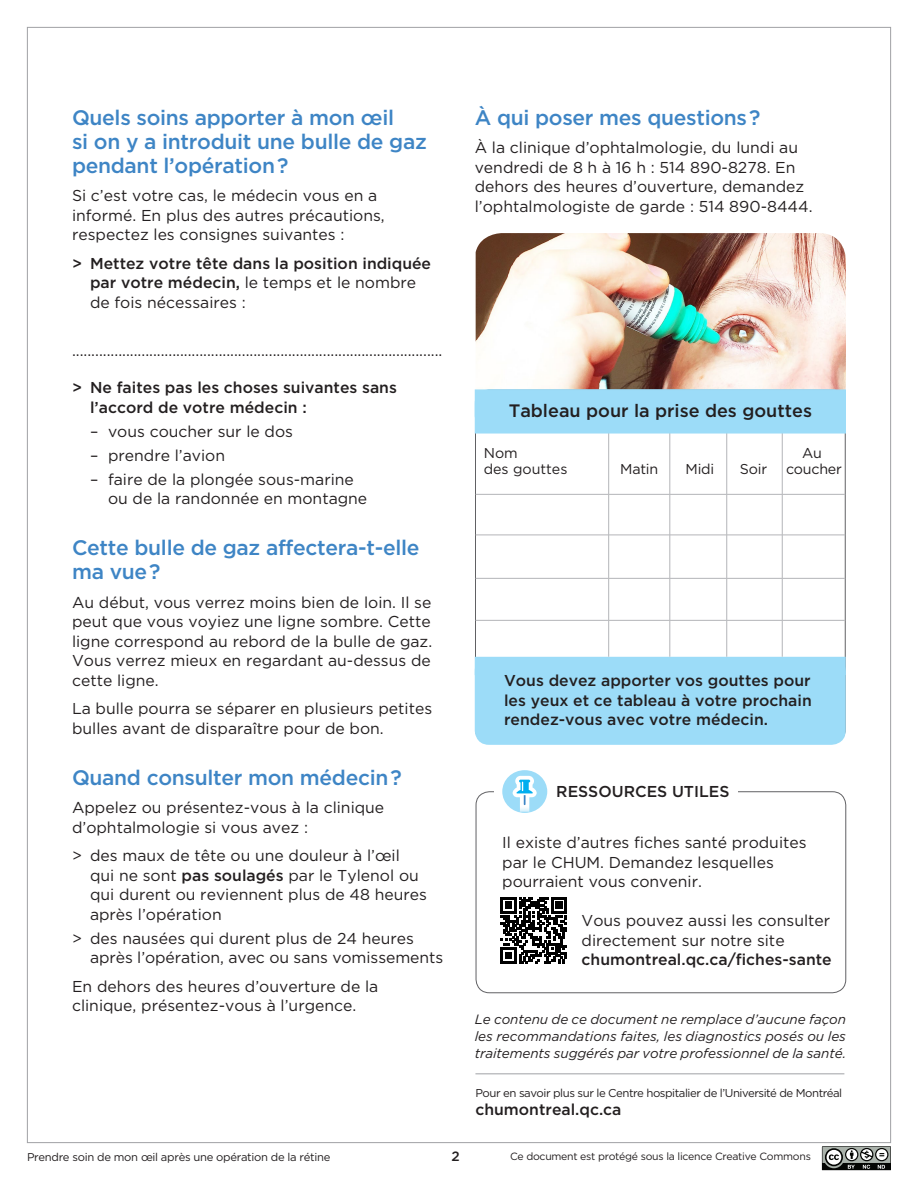
<style>
.page{position:relative;width:918px;height:1188px;background:#fff}
.page>*{position:absolute;margin:0;border:0;box-sizing:border-box;transform-origin:0 0}
.t1{font:500 21px/24px "Gotham";letter-spacing:-.015em;color:#3e85c5}
.t2{font:500 18px "Gotham";color:#231f20}
.t3{font:15.75px/19.5px "Gotham";color:#231f20}
.t4{font:500 15.75px/19.5px "Gotham";color:#231f20}
.t5{font:14.25px "Gotham";letter-spacing:-.015em;color:#231f20}
.t6{font:italic 13.5px/17.4px "Gotham";letter-spacing:-.005em;color:#231f20;text-align:justify}
.t7{font:500 13.5px "Gotham";color:#231f20}
.t8{font:11.4px "Gotham";letter-spacing:-.04em;color:#231f20}
.t9{font:11.25px "Gotham";letter-spacing:-.025em;color:#231f20}
.t10{font:10.5px "Gotham";letter-spacing:-.025em;color:#231f20}
.s1{font-weight:400}
.s2{font-weight:500}
</style>
<div class="page">
<img style="left:476px;top:233px;width:370px;height:156px">
<svg style="left:822px;top:1146px;width:69px;height:24px;background:#747774"></svg>
<hr style="left:475px;top:1073px;width:369px;height:1px;background:#a0a1a5">
<div style="left:476px;top:658px;width:369px;height:86px;background:#9cdcf8;border-radius:14px"></div>
<div style="left:475px;top:657px;width:371px;height:88px;border:2px solid #9cdcf8;border-radius:14px"></div>
<div style="left:475px;top:657px;width:371px;height:18px;background:#9cdcf8"></div>
<hr style="left:608px;top:431px;width:1px;height:226px;background:#bcbdc0">
<hr style="left:476px;top:494px;width:369px;height:1px;background:#bcbdc0">
<hr style="left:476px;top:578px;width:369px;height:1px;background:#bcbdc0">
<hr style="left:476px;top:534px;width:369px;height:1px;background:#bcbdc0">
<hr style="left:476px;top:620px;width:369px;height:1px;background:#bcbdc0">
<hr style="left:669px;top:431px;width:1px;height:226px;background:#bcbdc0">
<hr style="left:726px;top:431px;width:1px;height:226px;background:#bcbdc0">
<hr style="left:782px;top:431px;width:1px;height:226px;background:#bcbdc0">
<div style="left:475px;top:389px;width:371px;height:45px;background:#9cdcf8;border:2px solid #9cdcf8"></div>
<div style="left:476px;top:791px;width:370px;height:202px;border:1px solid #616164;border-radius:13px"></div>
<div style="left:494px;top:785px;width:72px;height:10px;background:#fff"></div>
<svg style="left:502px;top:770px;width:45px;height:43px"></svg>
<div style="left:556px;top:783px;width:182px;height:18px;background:#fff"></div>
<svg style="left:501px;top:897px;width:66px;height:67px"></svg>
<h1 class="t1" style="left:72px;top:105px;width:356px">Quels soins apporter à mon œil<br>si on y a introduit une bulle de gaz pendant l’opération?</h1>
<p class="t3" style="left:72px;top:186px;width:314px">Si c’est votre cas, le médecin vous en a informé. En plus des autres précautions, respectez les consignes suivantes :</p>
<p class="t4" style="left:90px;top:253px;width:343px;text-indent:-18px">&gt; Mettez votre tête dans la position indiquée par votre médecin, <span class="s1">le temps et le nombre de fois nécessaires :</span></p>
<p class="t3" style="left:72px;top:340px;width:372px">................................................................................................</p>
<p class="t4" style="left:90px;top:378px;width:308px;text-indent:-18px">&gt; Ne faites pas les choses suivantes sans l’accord de votre médecin :</p>
<p class="t3" style="left:90px;top:421px;width:205px">– vous coucher sur le dos</p>
<p class="t3" style="left:90px;top:445px;width:137px">– prendre l’avion</p>
<p class="t3" style="left:108px;top:469px;width:261px;text-indent:-18px">– faire de la plongée sous-marine ou de la randonnée en montagne</p>
<h1 class="t1" style="left:72px;top:536px;width:349px">Cette bulle de gaz affectera-t-elle ma vue?</h1>
<p class="t3" style="left:72px;top:592px;width:362px;text-align:justify">Au début, vous verrez moins bien de loin. Il se peut que vous voyiez une ligne sombre. Cette ligne correspond au rebord de la bulle de gaz.<br>Vous verrez mieux en regardant au-dessus de cette ligne.</p>
<p class="t3" style="left:72px;top:699px;width:362px">La bulle pourra se séparer en plusieurs petites bulles avant de disparaître pour de bon.</p>
<h1 class="t1" style="left:72px;top:765px;width:331px">Quand consulter mon médecin?</h1>
<p class="t3" style="left:72px;top:798px;width:314px">Appelez ou présentez-vous à la clinique d’ophtalmologie si vous avez :</p>
<p class="t3" style="left:90px;top:846px;width:339px;text-indent:-18px">&gt; des maux de tête ou une douleur à l’œil qui ne sont <span class="s2">pas soulagés</span> par le Tylenol ou qui durent ou reviennent plus de 48 heures après l’opération</p>
<p class="t3" style="left:90px;top:928px;width:355px;text-indent:-18px">&gt; des nausées qui durent plus de 24 heures après l’opération, avec ou sans vomissements</p>
<p class="t3" style="left:72px;top:976px;width:308px">En dehors des heures d’ouverture de la clinique, présentez-vous à l’urgence.</p>
<h1 class="t1" style="left:475px;top:105px;width:287px">À qui poser mes questions?</h1>
<p class="t3" style="left:475px;top:138px;width:339px">À la clinique d’ophtalmologie, du lundi au vendredi de 8 h à 16 h : 514 890-8278. En dehors des heures d’ouverture, demandez l’ophtalmologiste de garde : 514 890-8444.</p>
<p class="t2" style="left:509px;top:400px;width:305px">Tableau pour la prise des gouttes</p>
<p class="t5" style="left:484px;top:445px;width:36px">Nom</p>
<p class="t5" style="left:802px;top:445px;width:22px">Au</p>
<p class="t5" style="left:484px;top:461px;width:85px">des gouttes</p>
<p class="t5" style="left:620px;top:461px;width:40px">Matin</p>
<p class="t5" style="left:686px;top:461px;width:30px">Midi</p>
<p class="t5" style="left:740px;top:461px;width:29px">Soir</p>
<p class="t5" style="left:786px;top:461px;width:57px">coucher</p>
<p class="t4" style="left:504px;top:671px;width:309px;text-align:justify">Vous devez apporter vos gouttes pour les yeux et ce tableau à votre prochain rendez-vous avec votre médecin.</p>
<p class="t4" style="left:556px;top:782px;width:175px">RESSOURCES UTILES</p>
<p class="t3" style="left:502px;top:833px;width:306px">Il existe d’autres fiches santé produites par le CHUM. Demandez lesquelles pourraient vous convenir.</p>
<p class="t3" style="left:582px;top:911px;width:250px">Vous pouvez aussi les consulter directement sur notre site</p>
<p class="t4" style="left:582px;top:950px;width:252px">chumontreal.qc.ca/fiches-sante</p>
<p class="t6" style="left:475px;top:1010px;width:373px">Le contenu de ce document ne remplace d’aucune façon les recommandations faites, les diagnostics posés ou les traitements suggérés par votre professionnel de la santé.</p>
<p class="t8" style="left:475px;top:1086px;width:368px">Pour en savoir plus sur le Centre hospitalier de l’Université de Montréal</p>
<p class="t4" style="left:475px;top:1099px;width:148px">chumontreal.qc.ca</p>
<p class="t9" style="left:27px;top:1150px;width:305px">Prendre soin de mon œil après une opération de la rétine</p>
<p class="t7" style="left:451px;top:1148px;width:10px">2</p>
<p class="t10" style="left:510px;top:1150px;width:302px">Ce document est protégé sous la licence Creative Commons</p>
</div>
